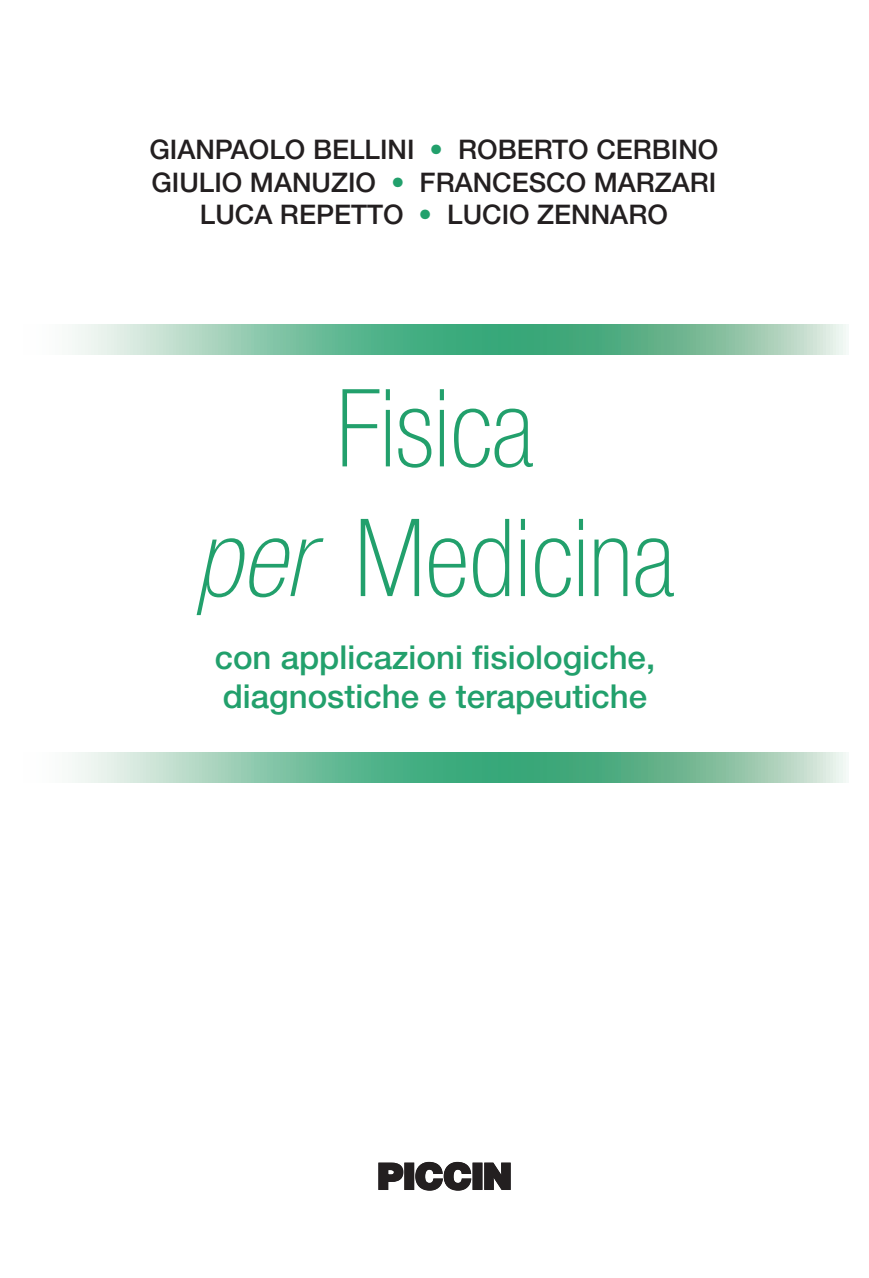
<style>
.page{position:relative;width:869px;height:1278px;background:#fff}
.page>*{position:absolute;margin:0;border:0;box-sizing:border-box;transform-origin:0 0}
.t1{font:100 condensed 108px/129.6px "Helvetica Neue LT Std";color:#22a06c;text-align:center}
.t2{font:500 33px/39px "Helvetica Neue LT Std";color:#22a06c}
.t3{font:500 27px/32.4px "Helvetica Neue LT Std";color:#231f20;text-align:center}
.s1{color:#22a06c}
.s2{font-style:italic}
</style>
<div class="page">
<svg style="left:378px;top:1162px;width:26px;height:28px"></svg>
<div style="left:404px;top:1162px;width:10px;height:27px;background:#231f20;border:1px solid #231f20"></div>
<svg style="left:414px;top:1161px;width:58px;height:29px"></svg>
<div style="left:473px;top:1162px;width:9px;height:27px;background:#231f20"></div>
<svg style="left:484px;top:1162px;width:26px;height:28px"></svg>
<svg style="left:72px;top:324px;width:774px;height:30px;background:#7fc2a3"></svg>
<svg style="left:72px;top:752px;width:774px;height:30px;background:#7fc2a3"></svg>
<p class="t3" style="left:149px;top:133px;width:570px">GIANPAOLO BELLINI <span class="s1">•</span> ROBERTO CERBINO<br>GIULIO MANUZIO <span class="s1">•</span> FRANCESCO MARZARI<br>LUCA REPETTO <span class="s1">•</span> LUCIO ZENNARO</p>
<h1 class="t1" style="left:195px;top:362px;width:481px">Fisica<br><span class="s2">per</span> Medicina</h1>
<p class="t2" style="left:215px;top:637px;width:442px">con applicazioni fisiologiche, diagnostiche e terapeutiche</p>
</div>
